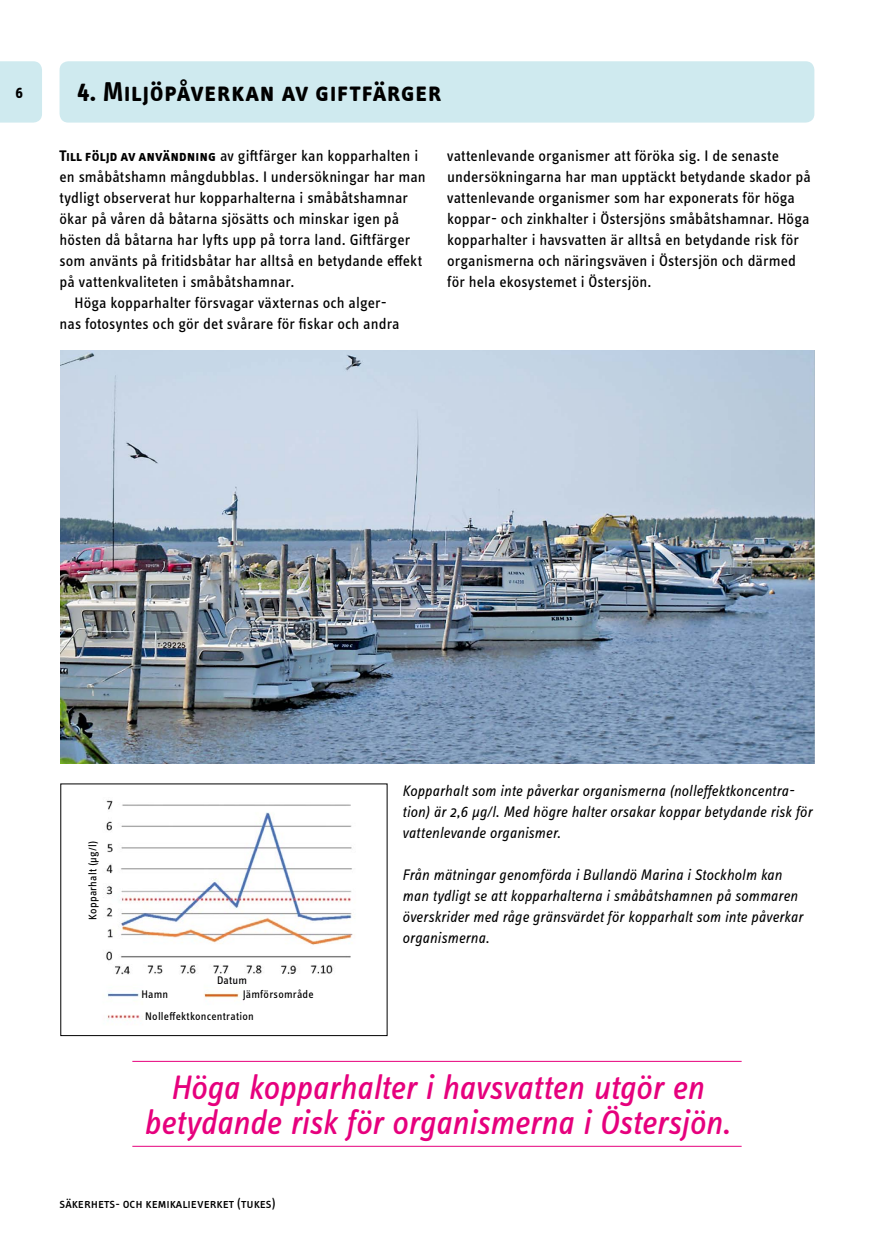
<style>
.page{position:relative;width:874px;height:1241px;background:#fff}
.page>*{position:absolute;margin:0;border:0;box-sizing:border-box;transform-origin:0 0}
.t1{font:italic 35px/35px "Info Text OT";letter-spacing:-.005em;color:#e6007d;text-align:center}
.t2{font:28px "Info Text Bold Caps";letter-spacing:.02em;color:#000}
.t3{font:15.75px/21px "Info Text OT";letter-spacing:.005em;color:#000}
.t4{font:italic 15.75px/21px "Info Text OT";letter-spacing:.005em;color:#000}
.t5{font:700 15.75px "Info Text OT";color:#000}
.t6{font:14px "Info Text Book Caps";color:#000}
.t7{font:11.38px/21.2px "Info Text OT";letter-spacing:.02em;color:#000}
.s1{font-family:"Info Text Bold Caps"}
</style>
<div class="page">
<div style="left:0;top:61px;width:42px;height:61px;background:#cfeaef"></div>
<div style="left:60px;top:61px;width:754px;height:61px;background:#cfeaef;border-radius:9px"></div>
<hr style="left:132px;top:1060px;width:609px;height:1px;background:#e6007d">
<hr style="left:132px;top:1145px;width:609px;height:1px;background:#e6007d">
<img style="left:60px;top:350px;width:754px;height:413px">
<img style="left:106px;top:800px;width:247px;height:220px">
<p class="t5" style="left:15px;top:83px;width:9px">6</p>
<h2 class="t2" style="left:77px;top:75px;width:366px">4. Miljöpåverkan av giftfärger</h2>
<p class="t3" style="left:60px;top:145px;width:360px"><span class="s1">Till följd av användning</span> av giftfärger kan kopparhalten i</p>
<p class="t3" style="left:60px;top:166px;width:367px">en småbåtshamn mångdubblas. I undersökningar har man</p>
<p class="t3" style="left:60px;top:187px;width:350px">tydligt observerat hur kopparhalterna i småbåtshamnar</p>
<p class="t3" style="left:60px;top:208px;width:341px">ökar på våren då båtarna sjösätts och minskar igen på</p>
<p class="t3" style="left:60px;top:229px;width:352px">hösten då båtarna har lyfts upp på torra land. Giftfärger</p>
<p class="t3" style="left:60px;top:250px;width:364px">som använts på fritidsbåtar har alltså en betydande effekt</p>
<p class="t3" style="left:60px;top:271px;width:236px">på vattenkvaliteten i småbåtshamnar.</p>
<p class="t3" style="left:74px;top:292px;width:314px">Höga kopparhalter försvagar växternas och alger-</p>
<p class="t3" style="left:60px;top:313px;width:341px">nas fotosyntes och gör det svårare för fiskar och andra</p>
<p class="t3" style="left:447px;top:145px;width:365px">vattenlevande organismer att föröka sig. I de senaste undersökningarna har man upptäckt betydande skador på vattenlevande organismer som har exponerats för höga koppar- och zinkhalter i Östersjöns småbåtshamnar. Höga kopparhalter i havsvatten är alltså en betydande risk för organismerna och näringsväven i Östersjön och därmed för hela ekosystemet i Östersjön.</p>
<p class="t7" style="left:82px;top:919px;width:81px;rotate:-90deg">Kopparhalt (μg/l)</p>
<p class="t7" style="left:217px;top:969px;width:32px">Datum</p>
<p class="t7" style="left:145px;top:983px;width:170px;text-indent:97px">Jämförsområde<br>Nolleffektkoncentration</p>
<p class="t7" style="left:141px;top:983px;width:28px">Hamn</p>
<p class="t4" style="left:402px;top:780px;width:411px">Kopparhalt som inte påverkar organismerna (nolleffektkoncentra&shy;tion) är 2,6 μg/l. Med högre halter orsakar koppar betydande risk för vattenlevande organismer.</p>
<p class="t4" style="left:402px;top:864px;width:402px">Från mätningar genomförda i Bullandö Marina i Stockholm kan man tydligt se att kopparhalterna i småbåtshamnen på sommaren överskrider med råge gränsvärdet för kopparhalt som inte påverkar organismerna.</p>
<h1 class="t1" style="left:143px;top:1068px;width:588px">Höga kopparhalter i havsvatten utgör en betydande risk för organismerna i Östersjön.</h1>
<p class="t6" style="left:60px;top:1195px;width:218px">säkerhets- och kemikalieverket (tukes)</p>
</div>
